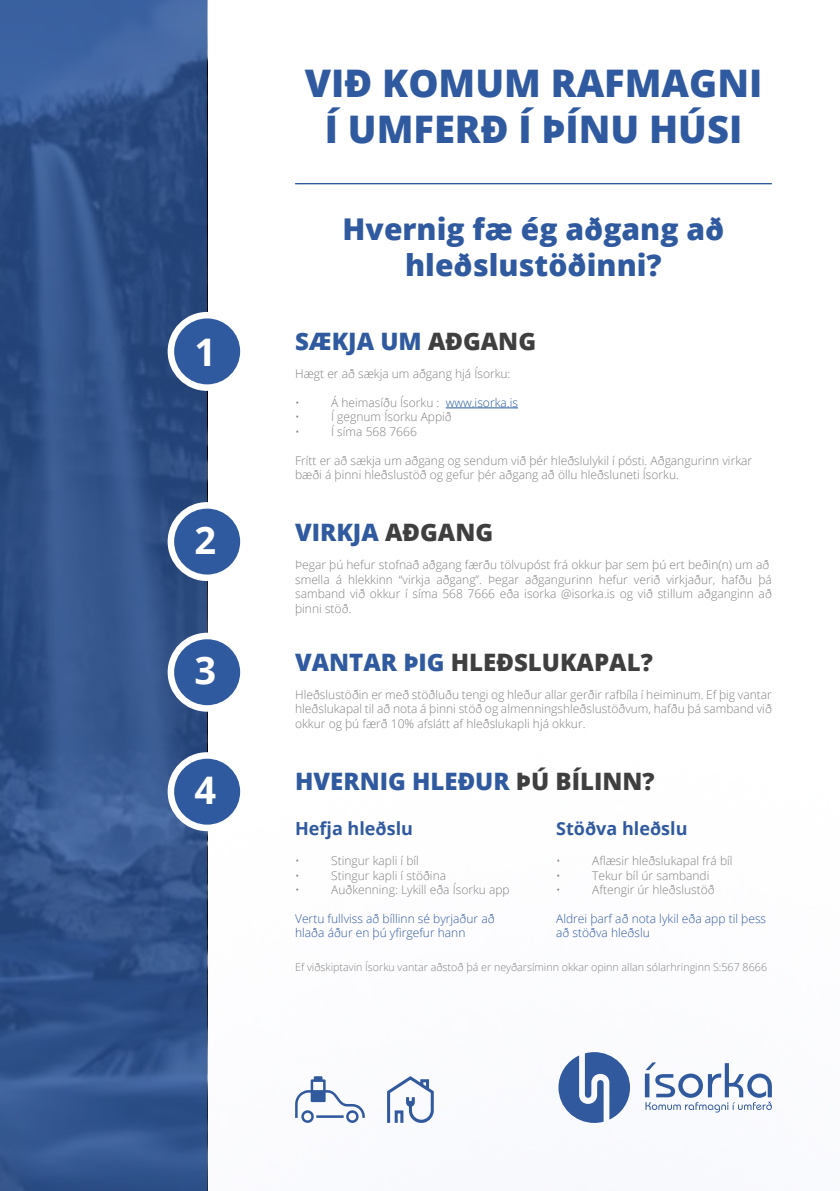
<style>
.page{position:relative;width:840px;height:1191px;background:#fff}
.page>*{position:absolute;margin:0;border:0;box-sizing:border-box;transform-origin:0 0}
.t1{font:800 38px/45.6px "Open Sans";color:#305a9f;text-align:center}
.t2{font:700 38px "Open Sans";color:#fff}
.t3{font:800 30px/36px "Open Sans";color:#305a9f;text-align:center}
.t4{font:800 24px "Open Sans";color:#305a9f}
.t5{font:800 24px "Open Sans";color:#3f3f40}
.t6{font:700 18px "Open Sans";color:#305a9f}
.t7{font:300 12px/14.4px "Open Sans";color:#838181}
.t8{font:300 12px/14.4px "Open Sans";color:#305a9f}
.t9{font:300 10.6px "Open Sans";color:#838181}
.s1{color:#3f3f40}
.s2{color:#275b9b}
.s3{color:#305a9f}
</style>
<div class="page">
<svg style="left:0;top:0;width:207px;height:1191px;background:#32538b"></svg>
<svg style="left:558px;top:1052px;width:71px;height:71px"></svg>
<svg style="left:644px;top:1062px;width:127px;height:50px"></svg>
<div style="left:167px;top:312px;width:79px;height:79px;background:#fff;border-radius:50%"></div>
<div style="left:174px;top:318px;width:66px;height:66px;background:#305a9f;border-radius:50%"></div>
<div style="left:167px;top:502px;width:79px;height:79px;background:#fff;border-radius:50%"></div>
<div style="left:174px;top:508px;width:66px;height:66px;background:#305a9f;border-radius:50%"></div>
<div style="left:167px;top:632px;width:79px;height:79px;background:#fff;border-radius:50%"></div>
<div style="left:174px;top:639px;width:66px;height:66px;background:#305a9f;border-radius:50%"></div>
<div style="left:167px;top:752px;width:79px;height:79px;background:#fff;border-radius:50%"></div>
<div style="left:174px;top:758px;width:66px;height:66px;background:#305a9f;border-radius:50%"></div>
<hr style="left:295px;top:183px;width:476px;height:1px;background:#305a9f">
<hr style="left:445px;top:407px;width:72px;height:1px;background:#275b9b">
<svg style="left:295px;top:1076px;width:69px;height:47px"></svg>
<svg style="left:387px;top:1076px;width:46px;height:47px"></svg>
<h1 class="t2" style="left:194px;top:325px;width:23px">1</h1>
<h1 class="t2" style="left:194px;top:513px;width:23px">2</h1>
<h1 class="t2" style="left:194px;top:643px;width:23px">3</h1>
<h1 class="t2" style="left:194px;top:763px;width:23px">4</h1>
<h1 class="t1" style="left:304px;top:59px;width:459px">VIÐ KOMUM RAFMAGNI<br>Í UMFERÐ Í ÞÍNU HÚSI</h1>
<h2 class="t3" style="left:342px;top:209px;width:383px">Hvernig fæ ég aðgang að hleðslustöðinni?</h2>
<h3 class="t4" style="left:295px;top:323px;width:242px">SÆKJA UM <span class="s1">AÐGANG</span></h3>
<p class="t7" style="left:295px;top:366px;width:217px">Hægt er að sækja um aðgang hjá Ísorku:</p>
<p class="t7" style="left:295px;top:395px;width:6px">•</p>
<p class="t7" style="left:331px;top:395px;width:188px">Á heimasíðu Ísorku : <span class="s2">www.isorka.is</span></p>
<p class="t7" style="left:295px;top:409px;width:6px">•</p>
<p class="t7" style="left:331px;top:409px;width:122px">Í gegnum Ísorku Appið</p>
<p class="t7" style="left:295px;top:424px;width:6px">•</p>
<p class="t7" style="left:331px;top:424px;width:87px">Í síma 568 7666</p>
<p class="t7" style="left:295px;top:453px;width:458px">Frítt er að sækja um aðgang og sendum við þér hleðslulykil í pósti. Aðgangurinn virkar bæði á þinni hleðslustöð og gefur þér aðgang að öllu hleðsluneti Ísorku.</p>
<h3 class="t4" style="left:295px;top:514px;width:199px">VIRKJA <span class="s1">AÐGANG</span></h3>
<p class="t7" style="left:295px;top:557px;width:478px">Þegar þú hefur stofnað aðgang færðu tölvupóst frá okkur þar sem þú ert beðin(n) um að smella á hlekkinn “virkja aðgang”. Þegar aðgangurinn hefur verið virkjaður, hafðu þá samband við okkur í síma 568 7666 eða isorka @isorka.is og við stillum aðganginn að þinni stöð.</p>
<h3 class="t5" style="left:295px;top:644px;width:359px"><span class="s3">VANTAR ÞIG</span> HLEÐSLUKAPAL?</h3>
<p class="t7" style="left:295px;top:687px;width:478px;text-align:justify">Hleðslustöðin er með stöðluðu tengi og hleður allar gerðir rafbíla í heiminum. Ef þig vantar hleðslukapal til að nota á þinni stöð og almenningshleðslustöðvum, hafðu þá samband við okkur og þú færð 10% afslátt af hleðslukapli hjá okkur.</p>
<h3 class="t4" style="left:295px;top:763px;width:361px">HVERNIG HLEÐUR <span class="s1">ÞÚ BÍLINN?</span></h3>
<h3 class="t6" style="left:295px;top:816px;width:119px">Hefja hleðslu</h3>
<p class="t7" style="left:295px;top:853px;width:6px">•</p>
<p class="t7" style="left:331px;top:853px;width:89px">Stingur kapli í bíl</p>
<p class="t7" style="left:295px;top:867px;width:6px">•</p>
<p class="t7" style="left:331px;top:867px;width:116px">Stingur kapli í stöðina</p>
<p class="t7" style="left:295px;top:882px;width:6px">•</p>
<p class="t7" style="left:331px;top:882px;width:180px">Auðkenning: Lykill eða Ísorku app</p>
<p class="t8" style="left:295px;top:911px;width:201px">Vertu fullviss að bíllinn sé byrjaður að hlaða áður en þú yfirgefur hann</p>
<p class="t9" style="left:295px;top:960px;width:473px">Ef viðskiptavin Ísorku vantar aðstoð þá er neyðarsíminn okkar opinn allan sólarhringinn S:567 8666</p>
<h3 class="t6" style="left:556px;top:816px;width:133px">Stöðva hleðslu</h3>
<p class="t7" style="left:556px;top:853px;width:6px">•</p>
<p class="t7" style="left:592px;top:853px;width:142px">Aflæsir hleðslukapal frá bíl</p>
<p class="t7" style="left:556px;top:867px;width:6px">•</p>
<p class="t7" style="left:592px;top:867px;width:119px">Tekur bíl úr sambandi</p>
<p class="t7" style="left:556px;top:882px;width:6px">•</p>
<p class="t7" style="left:592px;top:882px;width:124px">Aftengir úr hleðslustöð</p>
<p class="t8" style="left:556px;top:911px;width:211px">Aldrei þarf að nota lykil eða app til þess að stöðva hleðslu</p>
</div>
